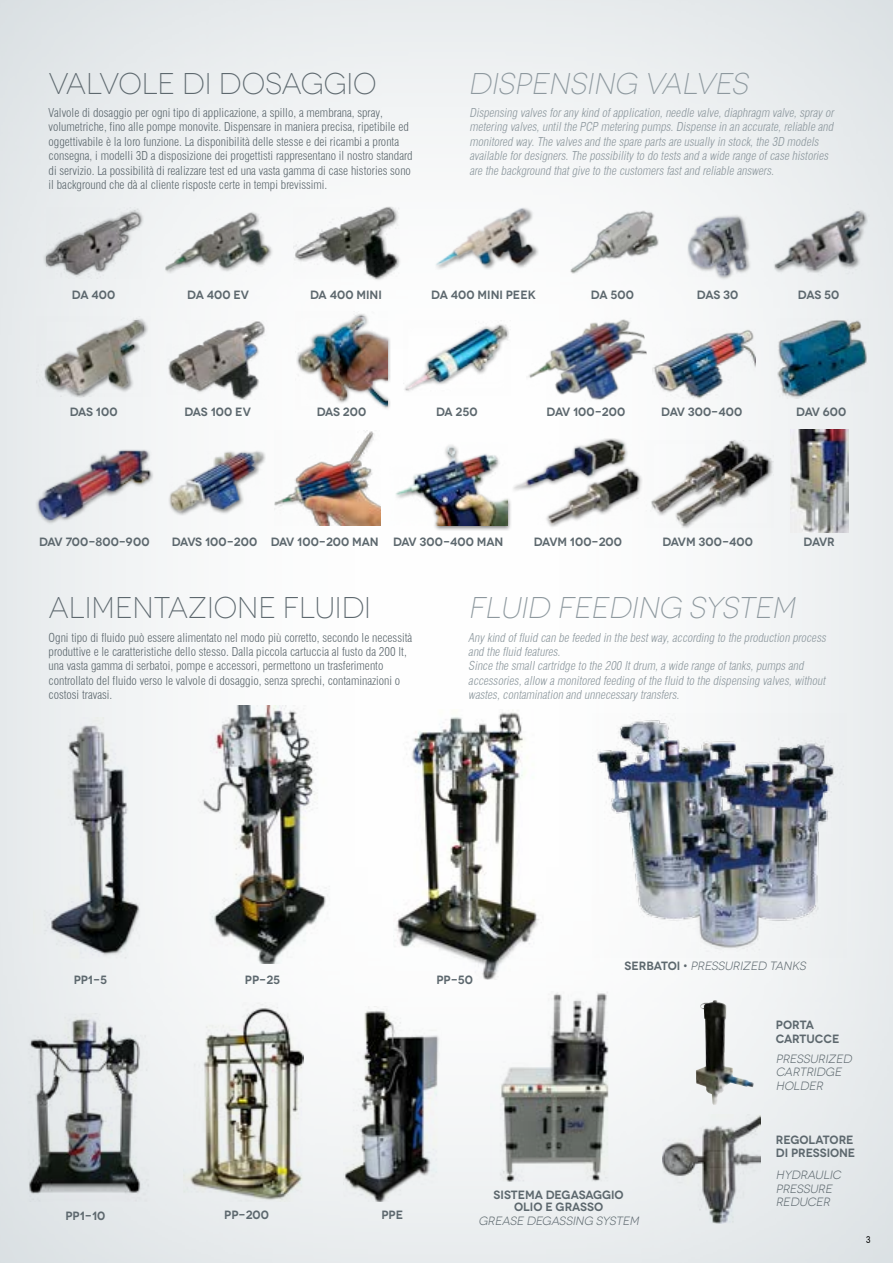
<style>
.page{position:relative;width:893px;height:1263px;background:#fff}
.page>*{position:absolute;margin:0;border:0;box-sizing:border-box;transform-origin:0 0}
.t1{font:300 30px "Novecentowide";letter-spacing:-.005em;color:#5d686e;scale:.95 1}
.t2{font:italic 300 30px "Novecentowide";color:#8d989e;scale:.95 1}
.t3{font:300 condensed 12px/14.4px "Swiss 721 BT";color:#5d686e}
.t4{font:italic 300 condensed 12px/14.4px "Swiss 721 BT";color:#8d989e}
.t5{font:600 12px/13.5px "Novecentowide";color:#5d686e;scale:.95 1}
.t6{font:italic 12px/13.5px "Novecentowide";color:#5d686e;scale:.95 1}
.t7{font:condensed 9px "Swiss 721 BT";color:#000}
.s1{font-weight:600;font-style:normal}
</style>
<div class="page">
<div style="left:0;top:0;width:893px;height:1263px;background:#9aaab3;opacity:.5"></div>
<div style="left:42px;top:209px;width:102px;height:68px;background:#000;opacity:.5"></div>
<img style="left:46px;top:207px;width:95px;height:71px">
<div style="left:295px;top:206px;width:107px;height:77px;background:#fafbfb"></div>
<img style="left:293px;top:207px;width:106px;height:71px">
<div style="left:434px;top:206px;width:105px;height:64px;background:#000;opacity:.5"></div>
<img style="left:432px;top:206px;width:103px;height:73px">
<img style="left:566px;top:206px;width:93px;height:73px">
<div style="left:687px;top:215px;width:65px;height:66px;background:#000;opacity:.5"></div>
<img style="left:685px;top:215px;width:65px;height:61px">
<img style="left:773px;top:203px;width:99px;height:76px">
<img style="left:403px;top:320px;width:107px;height:76px">
<img style="left:161px;top:320px;width:113px;height:80px">
<div style="left:45px;top:318px;width:103px;height:80px;background:#000;opacity:.5"></div>
<img style="left:37px;top:316px;width:114px;height:80px">
<div style="left:296px;top:313px;width:94px;height:98px;background:#000;opacity:.5"></div>
<img style="left:295px;top:311px;width:93px;height:98px">
<img style="left:524px;top:316px;width:123px;height:87px">
<img style="left:653px;top:327px;width:102px;height:73px">
<img style="left:593px;top:714px;width:254px;height:244px">
<img style="left:184px;top:1003px;width:119px;height:198px">
<img style="left:18px;top:1013px;width:135px;height:188px">
<img style="left:34px;top:718px;width:116px;height:241px">
<img style="left:188px;top:705px;width:152px;height:258px">
<img style="left:393px;top:709px;width:150px;height:271px">
<img style="left:343px;top:1006px;width:98px;height:195px">
<img style="left:662px;top:1115px;width:98px;height:108px">
<img style="left:696px;top:1000px;width:58px;height:106px">
<img style="left:769px;top:316px;width:103px;height:82px">
<img style="left:790px;top:430px;width:58px;height:102px">
<div style="left:168px;top:449px;width:98px;height:66px;background:#000;opacity:.5"></div>
<img style="left:165px;top:443px;width:99px;height:79px">
<img style="left:35px;top:447px;width:120px;height:80px">
<img style="left:274px;top:430px;width:106px;height:96px">
<div style="left:394px;top:443px;width:117px;height:87px;background:#000;opacity:.5"></div>
<img style="left:389px;top:443px;width:112px;height:83px">
<img style="left:501px;top:430px;width:152px;height:102px">
<div style="left:650px;top:439px;width:123px;height:90px;background:#f5f7f7"></div>
<img style="left:645px;top:440px;width:129px;height:87px">
<img style="left:490px;top:991px;width:131px;height:196px">
<div style="left:164px;top:210px;width:110px;height:64px;background:#f7f8f8"></div>
<img style="left:165px;top:206px;width:106px;height:79px">
<h1 class="t1" style="left:49px;top:66px;width:347px">VALVOLE DI DOSAGGIO</h1>
<h1 class="t2" style="left:468px;top:66px;width:302px">DISPENSING VALVES</h1>
<p class="t3" style="left:49px;top:106px;width:365px">Valvole di dosaggio per ogni tipo di applicazione, a spillo, a membrana, spray, volumetriche, fino alle pompe monovite. Dispensare in maniera precisa, ripetibile ed oggettivabile è la loro funzione. La disponibilità delle stesse e dei ricambi a pronta consegna, i modelli 3D a disposizione dei progettisti rappresentano il nostro standard di servizio. La possibilità di realizzare test ed una vasta gamma di case histories sono il background che dà al cliente risposte certe in tempi brevissimi.</p>
<p class="t4" style="left:469px;top:106px;width:368px">Dispensing valves forany kind ofapplication,needle valve,diaphragm valve,spray or metering valves,untilthe PCP metering pumps.Dispense in an accurate,reliable and monitored way.The valves and the spare parts are usually in stock,the 3D models available fordesigners.The possibility to do tests and a wide range ofcase histories are the background thatgive to the customers fastand reliable answers.</p>
<p class="t5" style="left:72px;top:288px;width:47px">DA 400</p>
<p class="t5" style="left:310px;top:288px;width:77px">DA 400 MINI</p>
<p class="t5" style="left:431px;top:288px;width:112px">DA 400 MINI PEEK</p>
<p class="t5" style="left:591px;top:288px;width:47px">DA 500</p>
<p class="t5" style="left:697px;top:288px;width:45px">DAS 30</p>
<p class="t5" style="left:798px;top:288px;width:45px">DAS 50</p>
<p class="t5" style="left:187px;top:288px;width:67px">DA 400 EV</p>
<p class="t5" style="left:70px;top:405px;width:52px">DAS 100</p>
<p class="t5" style="left:185px;top:405px;width:71px">DAS 100 EV</p>
<p class="t5" style="left:317px;top:405px;width:54px">DAS 200</p>
<p class="t5" style="left:436px;top:405px;width:45px">DA 250</p>
<p class="t5" style="left:547px;top:405px;width:84px">DAV 100-200</p>
<p class="t5" style="left:661px;top:405px;width:87px">DAV 300-400</p>
<p class="t5" style="left:796px;top:405px;width:54px">DAV 600</p>
<p class="t5" style="left:39px;top:535px;width:118px">DAV 700-800-900</p>
<p class="t5" style="left:172px;top:535px;width:350px">DAVS 100-200 DAV 100-200 MAN DAV 300-400 MAN</p>
<p class="t5" style="left:534px;top:535px;width:94px">DAVM 100-200</p>
<p class="t5" style="left:662px;top:535px;width:97px">DAVM 300-400</p>
<p class="t5" style="left:804px;top:535px;width:34px">DAVR</p>
<h1 class="t1" style="left:49px;top:591px;width:341px">ALIMENTAZIONE FLUIDI</h1>
<h1 class="t2" style="left:468px;top:590px;width:352px">FLUID FEEDING SYSTEM</h1>
<p class="t3" style="left:49px;top:630px;width:365px">Ogni tipo di fluido può essere alimentato nel modo più corretto, secondo le necessità produttive e le caratteristiche dello stesso. Dalla piccola cartuccia al fusto da 200 lt, una vasta gamma di serbatoi, pompe e accessori, permettono un trasferimento controllato del fluido verso le valvole di dosaggio, senza sprechi, contaminazioni o costosi travasi.</p>
<p class="t4" style="left:468px;top:630px;width:362px">Any kind offluid can be feeded in the bestway,according to the production process and the fluid features.<br>Since the smallcartridge to the 200 ltdrum,a wide range oftanks,pumps and accessories,allow a monitored feeding ofthe fluid to the dispensing valves,without wastes,contamination and unnecessary transfers.</p>
<p class="t6" style="left:624px;top:959px;width:195px"><span class="s1">S E R BATO I •</span> PRESSURIZED TANKS</p>
<p class="t5" style="left:74px;top:973px;width:37px">PP1-5</p>
<p class="t5" style="left:245px;top:973px;width:38px">PP-25</p>
<p class="t5" style="left:436px;top:973px;width:40px">PP-50</p>
<p class="t5" style="left:776px;top:1018px;width:68px">PORTA<br>CARTUCCE</p>
<p class="t6" style="left:776px;top:1052px;width:84px">PRESSURIZED<br>CARTRIDGE<br>HOLDER</p>
<p class="t5" style="left:776px;top:1133px;width:85px">REGOLATORE<br>DI PRESSIONE</p>
<p class="t5" style="left:66px;top:1209px;width:43px">PP1-10</p>
<p class="t5" style="left:224px;top:1208px;width:49px">PP-200</p>
<p class="t5" style="left:382px;top:1208px;width:24px">PPE</p>
<p class="t5" style="left:494px;top:1188px;width:139px;line-height:12px;text-align:center">SISTEMA DEGASAGGIO<br>OLIO E GRASSO</p>
<p class="t6" style="left:479px;top:1214px;width:173px">GREASE DEGASSING SYSTEM</p>
<p class="t6" style="left:776px;top:1168px;width:73px">HYDRAULIC<br>PRESSURE<br>REDUCER</p>
<p class="t7" style="left:866px;top:1234px;width:6px">3</p>
</div>
